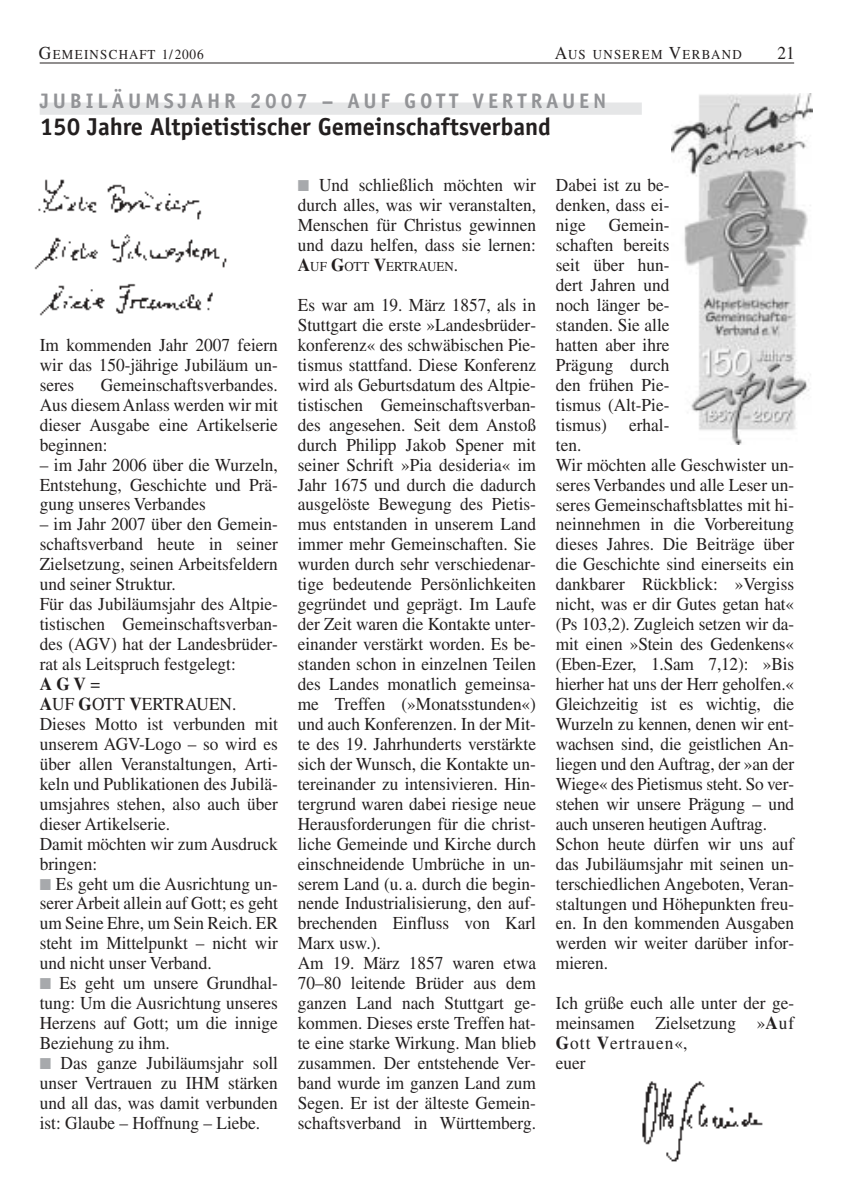
<style>
.page{position:relative;width:844px;height:1190px;background:#fff}
.page>*{position:absolute;margin:0;border:0;box-sizing:border-box;transform-origin:0 0}
.t1{font:700 24.5px "Officina Sans";letter-spacing:-.005em;color:#231f1f}
.t2{font:700 21px "Officina Sans";letter-spacing:.185em;color:#939497}
.t3{font:18.2px/19.9px "Times";color:#231f1f;text-align:justify;scale:.95 1}
.t4{font:13.65px "Times";letter-spacing:.1em;color:#231f1f;scale:.95 1}
.t5{font:13.65px "Times";color:#231f1f;scale:.95 1}
.s1{font-size:18.2px}
.s2{font-size:14px}
.s3{font-weight:700}
.s4{color:#a7a9ac}
.s5{font-weight:700;font-size:18.2px}
</style>
<div class="page">
<hr style="left:40px;top:63px;width:754px;height:1px;background:#231f1f">
<div style="left:40px;top:103px;width:601px;height:12px;background:#e5e6e7"></div>
<img style="left:671px;top:93px;width:141px;height:352px">
<img style="left:34px;top:179px;width:193px;height:137px">
<img style="left:642px;top:1081px;width:121px;height:81px">
<p class="t4" style="left:39px;top:50px;width:175px"><span class="s1">G</span>EMEINSCHAFT <span class="s2">1/2006</span></p>
<p class="t4" style="left:555px;top:50px;width:198px"><span class="s1">A</span>US UNSEREM <span class="s1">V</span>ERBAND</p>
<p class="t3" style="left:777px;top:45px;width:20px">21</p>
<p class="t2" style="left:40px;top:93px;width:568px">JUBILÄUMSJAHR 2007 – AUF GOTT VERTRAUEN</p>
<h1 class="t1" style="left:40px;top:118px;width:512px">150 Jahre Altpietistischer Gemeinschaftsverband</h1>
<p class="t3" style="left:40px;top:336px;width:252px">Im kommenden Jahr 2007 feiern wir das 150-jährige Jubiläum un&shy;seres</p>
<p class="t3" style="left:40px;top:376px;width:252px;text-indent:61px">Gemeinschaftsverbandes.<br>Aus diesem Anlass werden wir mit dieser Ausgabe eine Artikelserie beginnen:</p>
<p class="t3" style="left:40px;top:456px;width:252px">– im Jahr 2006 über die Wurzeln, Entstehung, Geschichte und Prä&shy;gung unseres Verbandes</p>
<p class="t3" style="left:40px;top:516px;width:252px;text-align:left">– im Jahr 2007 über den Gemein&shy;schaftsverband heute in seiner<br>Zielsetzung, seinen Arbeitsfeldern und seiner Struktur.<br>Für das Jubiläumsjahr des Altpie&shy;tistischen Gemeinschaftsverban&shy;des (AGV) hat der Landesbrüder&shy;rat als Leitspruch festgelegt:<br><span class="s3">A G V</span> =<br><span class="s3">A</span>UF <span class="s3">G</span>OTT <span class="s3">V</span>ERTRAUEN.<br>Dieses Motto ist verbunden mit unserem AGV-Logo – so wird es über allen Veranstaltungen, Arti&shy;keln und Publikationen des Jubilä&shy;umsjahres stehen, also auch über dieser Artikelserie.<br>Damit möchten wir zum Ausdruck bringen:</p>
<p class="t3" style="left:40px;top:875px;width:252px"><span class="s4">■</span> Es geht um die Ausrichtung un&shy;serer Arbeit allein auf Gott; es geht um Seine Ehre, um Sein Reich. ER steht im Mittelpunkt – nicht wir und nicht unser Verband.</p>
<p class="t3" style="left:40px;top:975px;width:252px"><span class="s4">■</span> Es geht um unsere Grundhal&shy;tung: Um die Ausrichtung unseres Herzens auf Gott; um die innige Beziehung zu ihm.</p>
<p class="t3" style="left:40px;top:1055px;width:252px"><span class="s4">■</span> Das ganze Jubiläumsjahr soll unser Vertrauen zu IHM stärken und all das, was damit verbunden ist: Glaube – Hoffnung – Liebe.</p>
<p class="t3" style="left:298px;top:177px;width:252px"><span class="s4">■</span> Und schließlich möchten wir durch alles, was wir veranstalten, Menschen für Christus gewinnen und dazu helfen, dass sie lernen:</p>
<p class="t5" style="left:298px;top:262px;width:170px"><span class="s5">A</span>UF <span class="s5">G</span>OTT <span class="s5">V</span>ERTRAUEN<span class="s1">.</span></p>
<p class="t3" style="left:298px;top:297px;width:252px;text-align:left">Es war am 19. März 1857, als in<br>Stuttgart die erste »Landesbrüder&shy;konferenz« des schwäbischen Pie&shy;tismus stattfand. Diese Konferenz wird als Geburtsdatum des Altpie&shy;tistischen Gemeinschaftsverban&shy;des angesehen. Seit dem Anstoß durch Philipp Jakob Spener mit seiner Schrift »Pia desideria« im<br>Jahr 1675 und durch die dadurch ausgelöste Bewegung des Pietis&shy;mus entstanden in unserem Land immer mehr Gemeinschaften. Sie wurden durch sehr verschiedenar&shy;tige bedeutende Persönlichkeiten gegründet und geprägt. Im Laufe der Zeit waren die Kontakte unter&shy;einander verstärkt worden. Es be&shy;standen schon in einzelnen Teilen des Landes monatlich gemeinsa&shy;me Treffen (»Monatsstunden«) und auch Konferenzen. In der Mit&shy;te des 19. Jahrhunderts verstärkte sich der Wunsch, die Kontakte un&shy;tereinander zu intensivieren. Hin&shy;tergrund waren dabei riesige neue<br>Herausforderungen für die christ&shy;liche Gemeinde und Kirche durch einschneidende Umbrüche in un&shy;serem Land (u. a. durch die begin&shy;nende Industrialisierung, den auf&shy;brechenden Einfluss von Karl<br>Marx usw.).<br>Am 19. März 1857 waren etwa<br>70–80 leitende Brüder aus dem ganzen Land nach Stuttgart ge&shy;kommen. Dieses erste Treffen hat&shy;te eine starke Wirkung. Man blieb zusammen. Der entstehende Ver&shy;band wurde im ganzen Land zum<br>Segen. Er ist der älteste Gemein&shy;schaftsverband in Württemberg.</p>
<p class="t3" style="left:556px;top:177px;width:121px">Dabei ist zu be&shy;denken, dass ei&shy;nige</p>
<p class="t3" style="left:556px;top:217px;width:252px;text-align:left;text-indent:53px">Gemein-<br>schaften bereits<br>seit über hun-<br>dert Jahren und<br>noch länger be-<br>standen. Sie alle<br>hatten aber ihre<br>Prägung durch<br>den frühen Pie-<br>tismus (Alt-Pie-<br>tismus) erhal-<br>ten.<br>Wir möchten alle Geschwister un&shy;seres Verbandes und alle Leser un&shy;seres Gemeinschaftsblattes mit hi&shy;neinnehmen in die Vorbereitung dieses Jahres. Die Beiträge über die Geschichte sind einerseits ein dankbarer Rückblick: »Vergiss nicht, was er dir Gutes getan hat« (Ps 103,2). Zugleich setzen wir da&shy;mit einen »Stein des Gedenkens« (Eben-Ezer, 1.Sam 7,12): »Bis hierher hat uns der Herr geholfen.«<br>Gleichzeitig ist es wichtig, die<br>Wurzeln zu kennen, denen wir ent&shy;wachsen sind, die geistlichen An&shy;liegen und den Auftrag, der »an der<br>Wiege« des Pietismus steht. So ver&shy;stehen wir unsere Prägung – und auch unseren heutigen Auftrag.<br>Schon heute dürfen wir uns auf das Jubiläumsjahr mit seinen un&shy;terschiedlichen Angeboten, Veran&shy;staltungen und Höhepunkten freu&shy;en. In den kommenden Ausgaben werden wir weiter darüber infor&shy;mieren.</p>
<p class="t3" style="left:556px;top:995px;width:252px;text-align:left">Ich grüße euch alle unter der ge&shy;meinsamen Zielsetzung »<span class="s3">A</span>uf<br><span class="s3">G</span>ott <span class="s3">V</span>ertrauen«,<br>euer</p>
</div>
